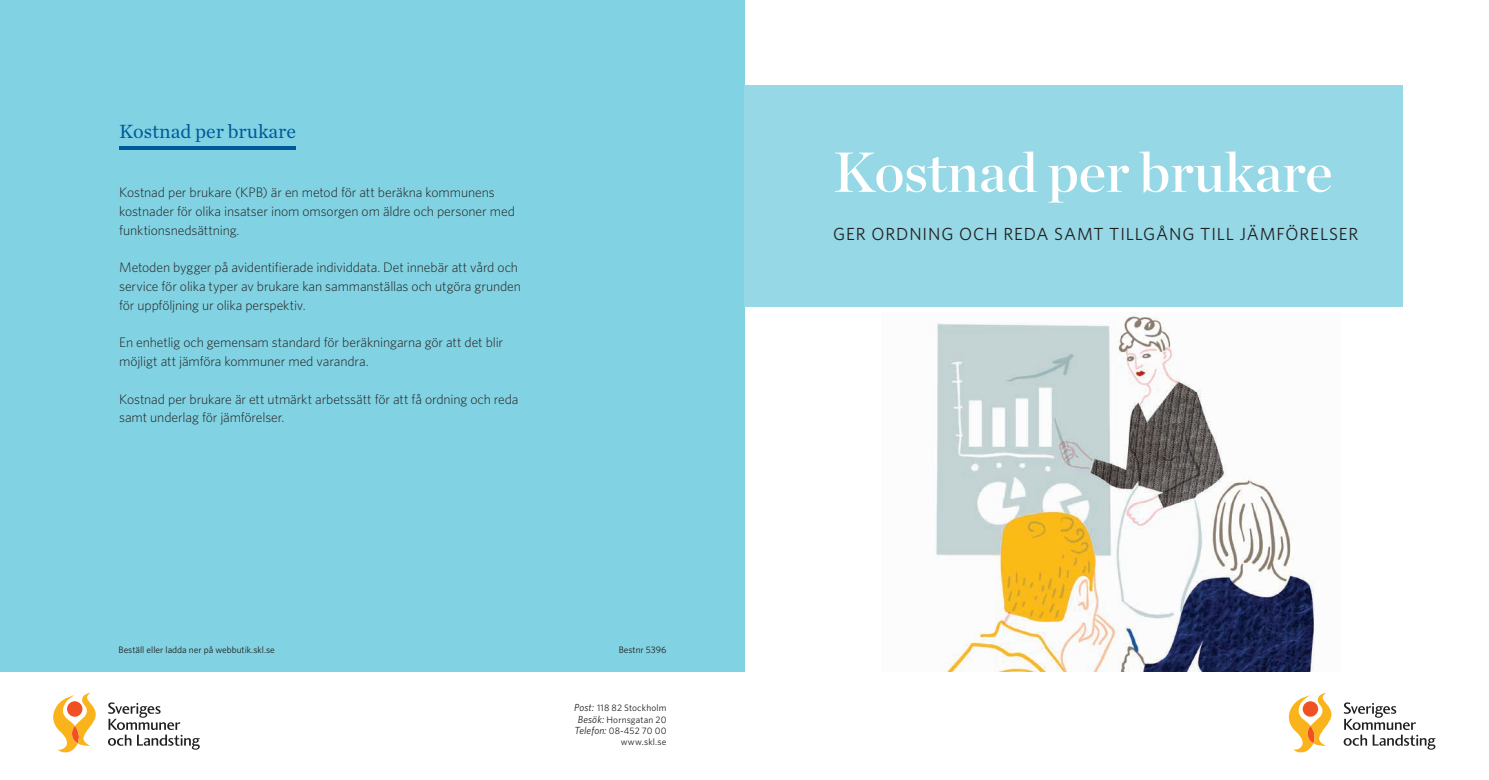
<style>
.page{position:relative;width:1489px;height:780px;background:#fff}
.page>*{position:absolute;margin:0;border:0;box-sizing:border-box;transform-origin:0 0}
.t1{font:56.25px "Chronicle Display Semi";color:#fff}
.t2{font:20px "Chronicle Text G1";color:#005999}
.t3{font:17.5px "Whitney";letter-spacing:.05em;color:#231f20}
.t4{font:300 13.75px/18.8px "Whitney";letter-spacing:-.005em;color:#231f20}
.t5{font:9.38px/11.2px "Whitney";color:#231f20;text-align:right}
.s1{font-style:italic}
</style>
<div class="page">
<svg style="left:53px;top:692px;width:43px;height:60px"></svg>
<svg style="left:108px;top:702px;width:92px;height:47px"></svg>
<svg style="left:1288px;top:693px;width:43px;height:59px"></svg>
<svg style="left:1343px;top:702px;width:92px;height:47px"></svg>
<img style="left:935px;top:316px;width:380px;height:355px">
<div style="left:0;top:0;width:744px;height:671px;background:#81d2e2"></div>
<div style="left:744px;top:85px;width:658px;height:222px;background:#96d8e6"></div>
<hr style="left:119px;top:146px;width:177px;height:4px;background:#005999">
<h2 class="t2" style="left:119px;top:117px;width:178px">Kostnad per brukare</h2>
<p class="t4" style="left:119px;top:183px;width:397px">Kostnad per brukare (KPB) är en metod för att beräkna kommunens kostnader för olika insatser inom omsorgen om äldre och personer med funktionsnedsättning.</p>
<p class="t4" style="left:119px;top:258px;width:403px">Metoden bygger på avidentifierade individdata. Det innebär att vård och service för olika typer av brukare kan sammanställas och utgöra grunden för uppföljning ur olika perspektiv.</p>
<p class="t4" style="left:119px;top:333px;width:385px">En enhetlig och gemensam standard för beräkningarna gör att det blir möjligt att jämföra kommuner med varandra.</p>
<p class="t4" style="left:119px;top:389px;width:401px">Kostnad per brukare är ett utmärkt arbetssätt för att få ordning och reda samt underlag för jämförelser.</p>
<p class="t5" style="left:118px;top:644px;width:158px">Beställ eller ladda ner på webbutik.skl.se</p>
<p class="t5" style="left:618px;top:644px;width:49px">Bestnr 5396</p>
<p class="t5" style="left:574px;top:702px;width:94px"><span class="s1">Post:</span> 118 82 Stockholm<br><span class="s1">Besök:</span> Hornsgatan 20<br><span class="s1">Telefon:</span> 08-452 70 00 www.skl.se</p>
<h1 class="t1" style="left:833px;top:128px;width:501px">Kostnad per brukare</h1>
<p class="t3" style="left:833px;top:222px;width:527px">GER ORDNING OCH REDA SAMT TILLGÅNG TILL JÄMFÖRELSER</p>
</div>
